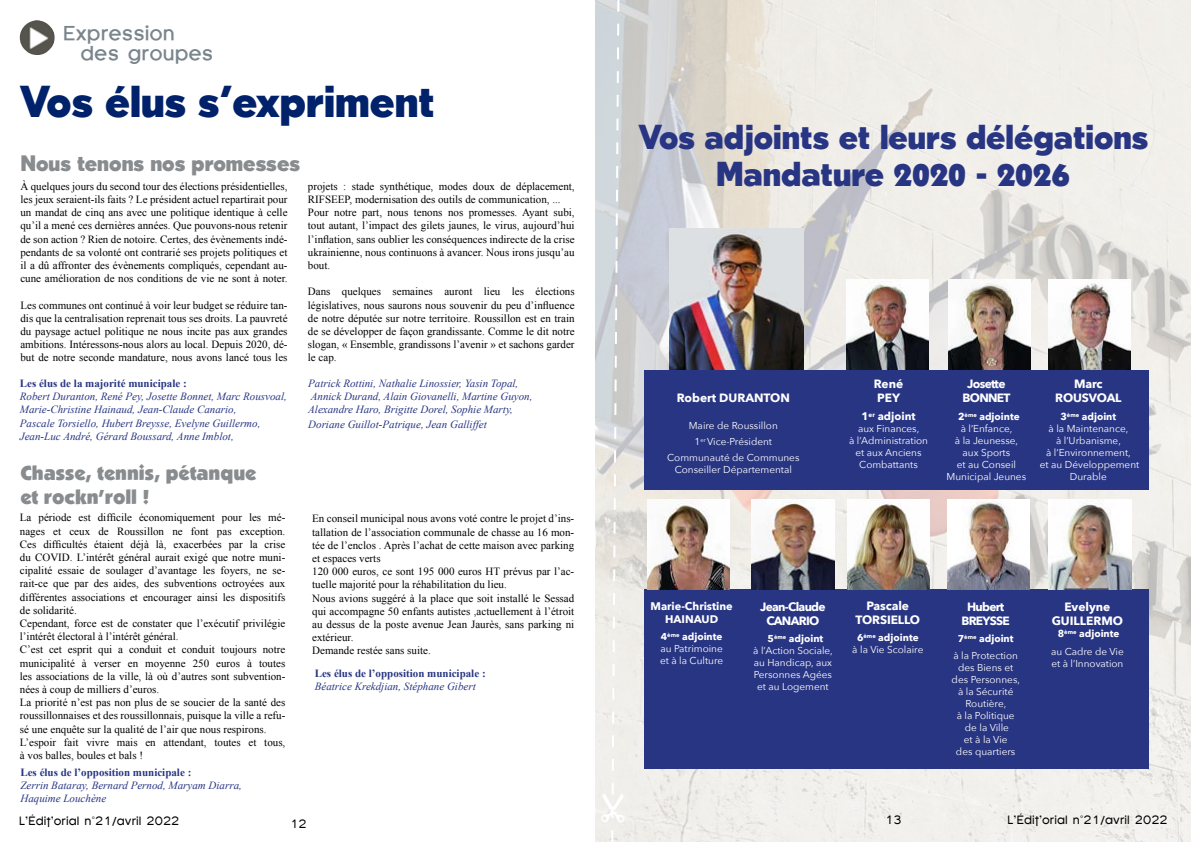
<style>
.page{position:relative;width:1191px;height:842px;background:#fff}
.page>*{position:absolute;margin:0;border:0;box-sizing:border-box;transform-origin:0 0}
.t1{font:900 40px "Tabarra";color:#00226a}
.t2{font:900 31px/37.2px "Tabarra";color:#283583;text-align:center}
.t3{font:20px/24px "Boulder";color:#888c8e}
.t4{font:900 20px "Tabarra";color:#888c8e}
.t5{font:700 20px/20px "Florencesans";color:#79858d}
.t6{font:700 12px/14.4px "Avenir Next";letter-spacing:-.01em;color:#fff;text-align:center}
.t7{font:12px "Florencesans";color:#000}
.t8{font:700 12px/14.4px "Avenir Next";letter-spacing:-.06em;color:#fff;text-align:center}
.t9{font:11px/13.2px "Times New Roman";color:#000;text-align:justify}
.t10{font:italic 11px/13.2px "Times New Roman";color:#283583}
.t11{font:700 11px "Times New Roman";color:#283583}
.t12{font:700 11px/13.2px "Avenir Next";color:#fff;text-align:center}
.t13{font:10px/12px "Avenir Next";color:#fff;text-align:center}
.s1{font-family:"Boulder";font-weight:400}
.s2{font-weight:700}
</style>
<div class="page">
<img style="left:596px;top:0;width:595px;height:842px">
<div style="left:643px;top:589px;width:505px;height:179px;background:#283583"></div>
<img style="left:20px;top:20px;width:35px;height:35px">
<img style="left:669px;top:229px;width:135px;height:141px">
<img style="left:846px;top:280px;width:83px;height:90px">
<img style="left:948px;top:280px;width:82px;height:90px">
<img style="left:1048px;top:280px;width:82px;height:90px">
<div style="left:643px;top:370px;width:505px;height:120px;background:#283583"></div>
<img style="left:647px;top:499px;width:82px;height:90px">
<img style="left:752px;top:499px;width:82px;height:90px">
<img style="left:847px;top:499px;width:82px;height:90px">
<img style="left:947px;top:499px;width:82px;height:90px">
<img style="left:1048px;top:499px;width:83px;height:90px">
<svg style="left:600px;top:0;width:24px;height:842px;background:#dddfdf"></svg>
<h3 class="t5" style="left:81px;top:23px;width:134px;text-indent:-17px">Expression des groupes</h3>
<h1 class="t1" style="left:20px;top:76px;width:416px">Vos élus s’expriment</h1>
<h3 class="t4" style="left:21px;top:150px;width:280px">Nous tenons nos promesses</h3>
<p class="t9" style="left:20px;top:179px;width:269px">À quelques jours du second tour des élections présidentielles, les jeux seraient-ils faits ? Le président actuel repartirait pour un mandat de cinq ans avec une politique identique à celle qu’il a mené ces dernières années. Que pouvons-nous retenir de son action ? Rien de notoire. Certes, des évènements indé&shy;pendants de sa volonté ont contrarié ses projets politiques et il a dû affronter des évènements compliqués, cependant au&shy;cune amélioration de nos conditions de vie ne sont à noter.</p>
<p class="t9" style="left:20px;top:298px;width:269px">Les communes ont continué à voir leur budget se réduire tan&shy;dis que la centralisation reprenait tous ses droits. La pauvreté du paysage actuel politique ne nous incite pas aux grandes ambitions. Intéressons-nous alors au local. Depuis 2020, dé&shy;but de notre seconde mandature, nous avons lancé tous les</p>
<p class="t9" style="left:308px;top:179px;width:268px;text-align:left">projets : stade synthétique, modes doux de déplacement, RIFSEEP, modernisation des outils de communication, ...<br>Pour notre part, nous tenons nos promesses. Ayant subi, tout autant, l’impact des gilets jaunes, le virus, aujourd’hui l’inflation, sans oublier les conséquences indirecte de la crise ukrainienne, nous continuons à avancer. Nous irons jusqu’au bout.</p>
<p class="t9" style="left:308px;top:285px;width:268px">Dans quelques semaines auront lieu les élections législatives, nous saurons nous souvenir du peu d’influence de notre députée sur notre territoire. Roussillon est en train de se développer de façon grandissante. Comme le dit notre slogan, « Ensemble, grandissons l’avenir » et sachons garder le cap.</p>
<p class="t11" style="left:20px;top:376px;width:168px">Les élus de la majorité municipale :</p>
<p class="t10" style="left:20px;top:390px;width:268px">Robert Duranton, René Pey, Josette Bonnet, Marc Rousvoal, Marie-Christine Hainaud, Jean-Claude Canario,<br>Pascale Torsiello, Hubert Breysse, Evelyne Guillermo, Jean-Luc André, Gérard Boussard, Anne Imblot,</p>
<h3 class="t3" style="left:20px;top:461px;width:238px">Chasse, tennis, pétanque et rockn’roll !</h3>
<p class="t9" style="left:20px;top:511px;width:267px;text-align:left">La période est difficile économiquement pour les mé&shy;nages et ceux de Roussillon ne font pas exception.<br>Ces difficultés étaient déjà là, exacerbées par la crise du COVID. L’intérêt général aurait exigé que notre muni&shy;cipalité essaie de soulager d’avantage les foyers, ne se&shy;rait-ce que par des aides, des subventions octroyées aux différentes associations et encourager ainsi les dispositifs de solidarité.<br>Cependant, force est de constater que l’exécutif privilégie l’intérêt électoral à l’intérêt général.<br>C’est cet esprit qui a conduit et conduit toujours notre municipalité à verser en moyenne 250 euros à toutes les associations de la ville, là où d’autres sont subvention&shy;nées à coup de milliers d’euros.<br>La priorité n’est pas non plus de se soucier de la santé des roussillonnaises et des roussillonnais, puisque la ville a refu&shy;sé une enquête sur la qualité de l’air que nous respirons.<br>L’espoir fait vivre mais en attendant, toutes et tous, à vos balles, boules et bals !</p>
<p class="t11" style="left:20px;top:764px;width:172px">Les élus de l’opposition municipale :</p>
<p class="t10" style="left:20px;top:778px;width:223px">Zerrin Bataray, Bernard Pernod, Maryam Diarra,<br>Haquime Louchène</p>
<p class="t10" style="left:308px;top:377px;width:226px">Patrick Rottini, Nathalie Linossier, Yasin Topal,<br>Annick Durand, Alain Giovanelli, Martine Guyon,<br>Alexandre Haro, Brigitte Dorel, Sophie Marty,</p>
<p class="t10" style="left:308px;top:417px;width:180px">Doriane Guillot-Patrique, Jean Galliffet</p>
<p class="t9" style="left:312px;top:512px;width:264px;text-align:left">En conseil municipal nous avons voté contre le projet d’ins&shy;tallation de l’association communale de chasse au 16 mon&shy;tée de l’enclos . Après l’achat de cette maison avec parking et espaces verts<br>120 000 euros, ce sont 195 000 euros HT prévus par l’ac&shy;tuelle majorité pour la réhabilitation du lieu.<br>Nous avions suggéré à la place que soit installé le Sessad qui accompagne 50 enfants autistes ,actuellement à l’étroit au dessus de la poste avenue Jean Jaurès, sans parking ni extérieur.<br>Demande restée sans suite.</p>
<p class="t11" style="left:315px;top:666px;width:172px">Les élus de l’opposition municipale :</p>
<p class="t10" style="left:315px;top:680px;width:162px">Béatrice Krekdjian, Stéphane Gibert</p>
<h2 class="t2" style="left:638px;top:118px;width:511px">Vos adjoints et leurs délégations<br>Mandature <span class="s1">2020</span> - <span class="s1">2026</span></h2>
<p class="t6" style="left:676px;top:391px;width:115px">Robert DURANTON</p>
<p class="t13" style="left:667px;top:417px;width:134px;line-height:16px">Maire de Roussillon<br>1<sup>er</sup> Vice-Président<br>Communauté de Communes</p>
<p class="t13" style="left:674px;top:463px;width:119px">Conseiller Départemental</p>
<p class="t6" style="left:873px;top:376px;width:31px;text-align:left">René<br>PEY</p>
<p class="t12" style="left:861px;top:410px;width:56px">1<sup>er</sup> adjoint</p>
<p class="t13" style="left:849px;top:422px;width:81px">aux Finances,<br>à l’Administration et aux Anciens<br>Combattants</p>
<p class="t8" style="left:962px;top:376px;width:49px">Josette<br>BONNET</p>
<p class="t13" style="left:946px;top:410px;width:81px"><span class="s2">2</span><sup>ème</sup> <span class="s2">adjointe<br></span>à l’Enfance,<br>à la Jeunesse, aux Sports<br>et au Conseil<br>Municipal Jeunes</p>
<p class="t6" style="left:1055px;top:376px;width:68px">Marc<br>ROUSVOAL</p>
<p class="t13" style="left:1039px;top:410px;width:101px"><span class="s2">3</span><sup>ème</sup> <span class="s2">adjoint<br></span>à la Maintenance,<br>à l’Urbanisme,<br>à l’Environnement,<br>et au Développement<br>Durable</p>
<p class="t12" style="left:650px;top:599px;width:84px">Marie-Christine<br>HAINAUD</p>
<p class="t13" style="left:660px;top:630px;width:65px;text-align:justify"><span class="s2">4</span><sup>ème</sup> <span class="s2">adjointe </span>au Patrimoine et à la Culture</p>
<p class="t8" style="left:760px;top:599px;width:67px">Jean-Claude<br>CANARIO</p>
<p class="t13" style="left:753px;top:632px;width:81px"><span class="s2">5</span><sup>ème</sup> <span class="s2">adjoint<br></span>à l’Action Sociale, au Handicap, aux<br>Personnes Agées et au Logement</p>
<p class="t6" style="left:855px;top:598px;width:66px">Pascale<br>TORSIELLO</p>
<p class="t13" style="left:852px;top:631px;width:73px"><span class="s2">6</span><sup>ème</sup> <span class="s2">adjointe<br></span>à la Vie Scolaire</p>
<p class="t8" style="left:961px;top:599px;width:50px">Hubert<br>BREYSSE</p>
<p class="t13" style="left:953px;top:630px;width:66px;line-height:17px"><span class="s2">7</span><sup>ème</sup> <span class="s2">adjoint<br></span>à la Protection</p>
<p class="t13" style="left:951px;top:661px;width:70px">des Biens et des Personnes, à la Sécurité<br>Routière,<br>à la Politique de la Ville<br>et à la Vie<br>des quartiers</p>
<p class="t6" style="left:1051px;top:599px;width:73px">Evelyne<br>GUILLERMO</p>
<p class="t13" style="left:1051px;top:624px;width:74px;line-height:18px"><span class="s2">8</span><sup>ème</sup> <span class="s2">adjointe </span>au Cadre de Vie</p>
<p class="t13" style="left:1051px;top:657px;width:74px">et à l’Innovation</p>
<p class="t7" style="left:19px;top:814px;width:161px">L’Édit’orial n°21/avril 2022</p>
<p class="t7" style="left:290px;top:817px;width:18px">12</p>
<p class="t7" style="left:885px;top:813px;width:18px">13</p>
<p class="t7" style="left:1007px;top:813px;width:161px">L’Édit’orial n°21/avril 2022</p>
</div>
